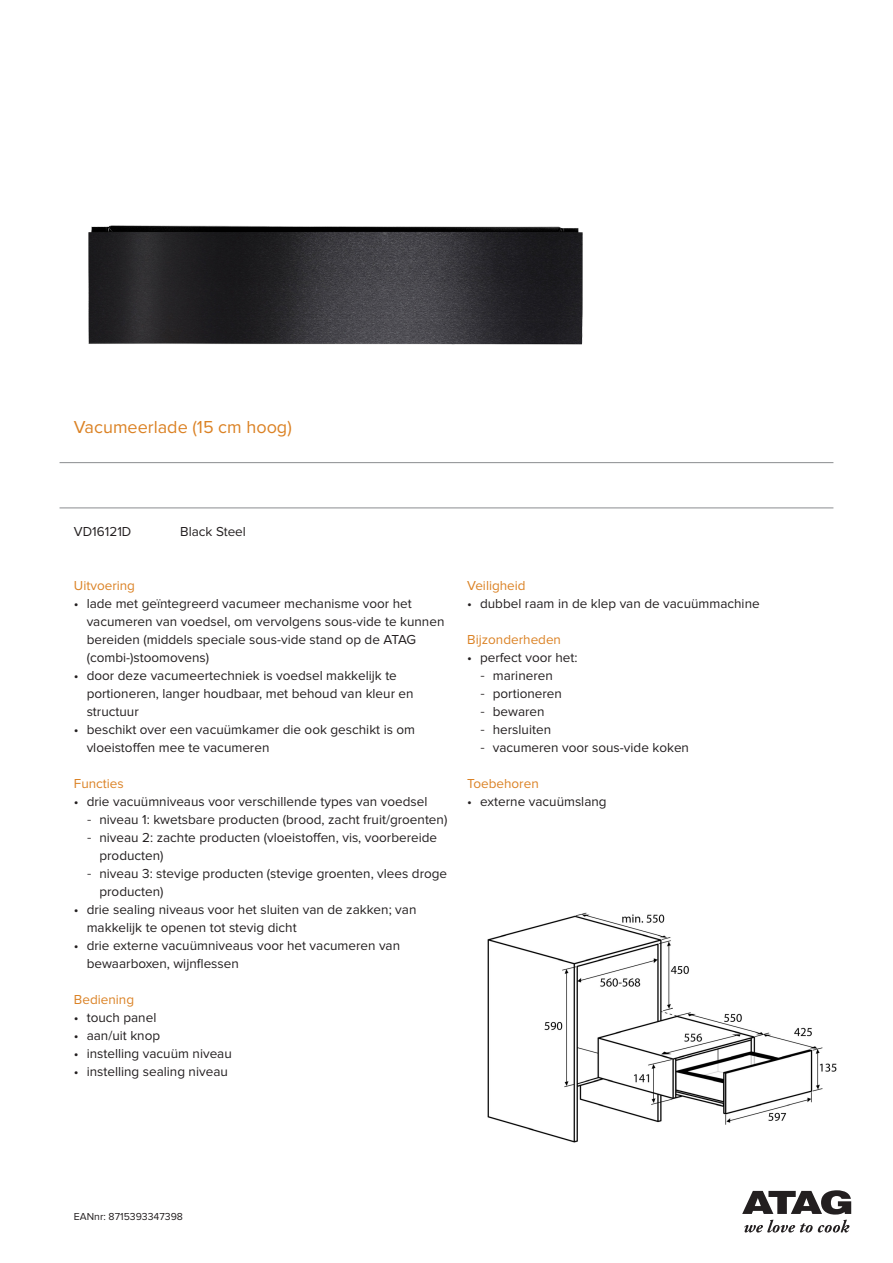
<style>
.page{position:relative;width:893px;height:1263px;background:#fff}
.page>*{position:absolute;margin:0;border:0;box-sizing:border-box;transform-origin:0 0}
.Productnaam{font:18px "Proxima Nova";color:#db8225}
.type_overzicht{font:13.5px/18px "Proxima Nova";color:#231f20}
.producttekst_tussenk{font:13.5px "Proxima Nova";color:#db8225}
.EANnr{font:10.5px "Proxima Nova";color:#231f20}
.s1{font-family:"Helvetica Neue LT Std";font-weight:300}
</style>
<div class="page">
<hr style="left:60px;top:462px;width:773px;height:1px;background:#8a8c8f">
<hr style="left:60px;top:508px;width:773px;height:1px;background:#8a8c8f">
<svg style="left:744px;top:1220px;width:105px;height:12px"></svg>
<svg style="left:742px;top:1190px;width:109px;height:24px"></svg>
<img style="left:88px;top:225px;width:495px;height:120px">
<img style="left:487px;top:912px;width:350px;height:231px">
<p class="Productnaam" style="left:74px;top:419px;width:219px">Vacumeerlade (15 cm hoog)</p>
<p class="type_overzicht" style="left:74px;top:523px;width:59px">VD16121D</p>
<p class="type_overzicht" style="left:180px;top:523px;width:67px">Black Steel</p>
<p class="producttekst_tussenk" style="left:74px;top:579px;width:63px">Uitvoering</p>
<p class="type_overzicht" style="left:87px;top:595px;width:359px;text-indent:-13px">• lade met geïntegreerd vacumeer mechanisme voor het vacumeren van voedsel, om vervolgens sous-vide te kunnen bereiden (middels speciale sous-vide stand op de ATAG (combi-)stoomovens)</p>
<p class="type_overzicht" style="left:87px;top:667px;width:328px;text-indent:-13px">• door deze vacumeertechniek is voedsel makkelijk te portioneren, langer houdbaar, met behoud van kleur en structuur</p>
<p class="type_overzicht" style="left:87px;top:721px;width:330px;text-indent:-13px">• beschikt over een vacuümkamer die ook geschikt is om vloeistoffen mee te vacumeren</p>
<p class="producttekst_tussenk" style="left:74px;top:777px;width:51px">Functies</p>
<p class="type_overzicht" style="left:74px;top:793px;width:355px">• drie vacuümniveaus voor verschillende types van voedsel</p>
<p class="type_overzicht" style="left:87px;top:811px;width:362px"><span class="s1">-</span> niveau 1: kwetsbare producten (brood, zacht fruit/groenten)</p>
<p class="type_overzicht" style="left:99px;top:829px;width:339px;text-indent:-13px"><span class="s1">-</span> niveau 2: zachte producten (vloeistoffen, vis, voorbereide producten)</p>
<p class="type_overzicht" style="left:99px;top:865px;width:349px;text-indent:-13px"><span class="s1">-</span> niveau 3: stevige producten (stevige groenten, vlees droge producten)</p>
<p class="type_overzicht" style="left:87px;top:901px;width:331px;text-indent:-13px">• drie sealing niveaus voor het sluiten van de zakken; van makkelijk te openen tot stevig dicht</p>
<p class="type_overzicht" style="left:87px;top:937px;width:315px;text-indent:-13px">• drie externe vacuümniveaus voor het vacumeren van bewaarboxen, wijnflessen</p>
<p class="producttekst_tussenk" style="left:74px;top:993px;width:62px">Bediening</p>
<p class="type_overzicht" style="left:74px;top:1009px;width:84px">• touch panel</p>
<p class="type_overzicht" style="left:74px;top:1027px;width:88px">• aan/uit knop</p>
<p class="type_overzicht" style="left:74px;top:1045px;width:159px">• instelling vacuüm niveau</p>
<p class="type_overzicht" style="left:74px;top:1063px;width:155px">• instelling sealing niveau</p>
<p class="producttekst_tussenk" style="left:467px;top:579px;width:60px">Veiligheid</p>
<p class="type_overzicht" style="left:467px;top:595px;width:294px">• dubbel raam in de klep van de vacuümmachine</p>
<p class="producttekst_tussenk" style="left:467px;top:633px;width:95px">Bijzonderheden</p>
<p class="type_overzicht" style="left:467px;top:649px;width:112px">• perfect voor het:</p>
<p class="type_overzicht" style="left:480px;top:667px;width:74px"><span class="s1">-</span> marineren</p>
<p class="type_overzicht" style="left:480px;top:685px;width:83px"><span class="s1">-</span> portioneren</p>
<p class="type_overzicht" style="left:480px;top:703px;width:66px"><span class="s1">-</span> bewaren</p>
<p class="type_overzicht" style="left:480px;top:721px;width:73px"><span class="s1">-</span> hersluiten</p>
<p class="type_overzicht" style="left:480px;top:739px;width:211px"><span class="s1">-</span> vacumeren voor sous-vide koken</p>
<p class="producttekst_tussenk" style="left:467px;top:777px;width:73px">Toebehoren</p>
<p class="type_overzicht" style="left:467px;top:793px;width:141px">• externe vacuümslang</p>
<p class="EANnr" style="left:74px;top:1212px;width:111px">EANnr: 8715393347398</p>
</div>
